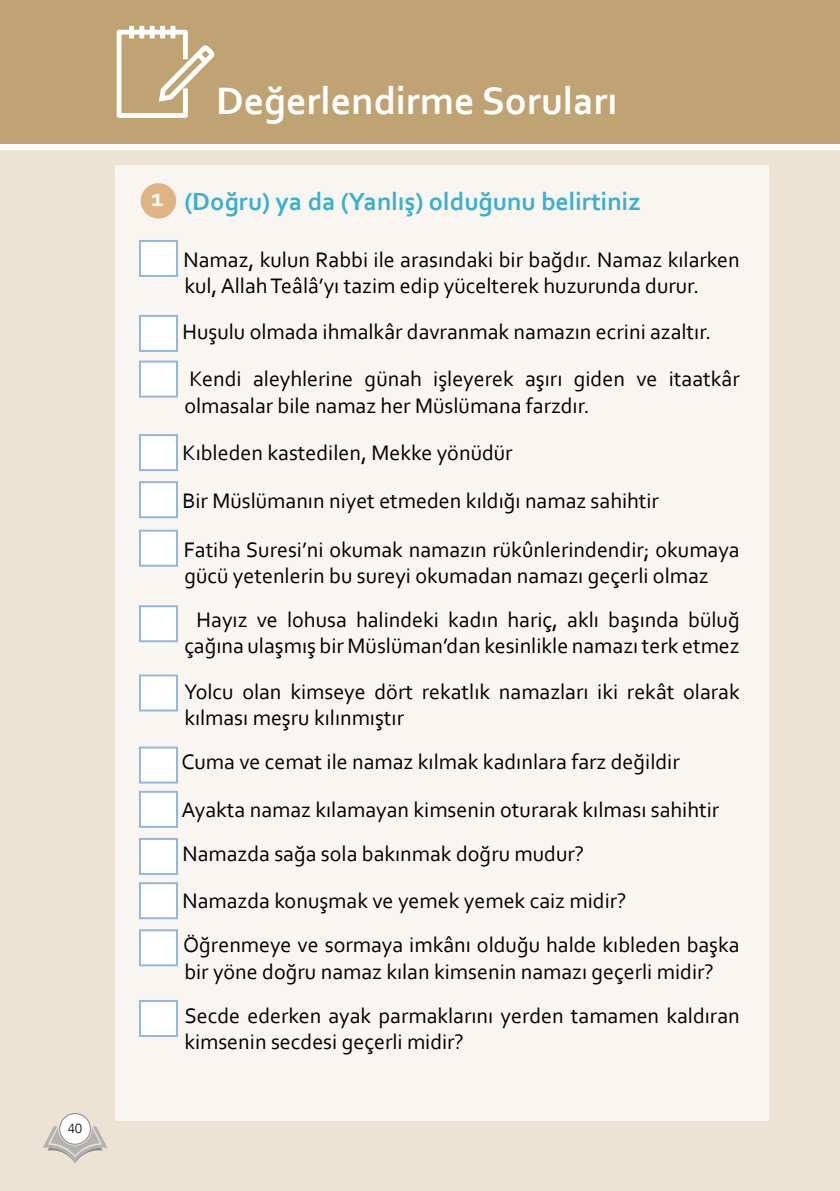
<style>
.page{position:relative;width:840px;height:1191px;background:#fff}
.page>*{position:absolute;margin:0;border:0;box-sizing:border-box;transform-origin:0 0}
.t1{font:700 40px "Corbel";color:#fff}
.t2{font:700 26px "Corbel";color:#3bb0cc}
.t3{font:22px/26.4px "Corbel";color:#000}
.t4{font:300 13.2px "Avenir";color:#000}
</style>
<div class="page">
<div style="left:0;top:150px;width:839px;height:1041px;background:#ece3d4"></div>
<div style="left:115px;top:165px;width:653px;height:955px;background:#f9f6f2"></div>
<div style="left:0;top:0;width:839px;height:144px;background:#c0a372"></div>
<svg style="left:116px;top:25px;width:99px;height:93px"></svg>
<div style="left:141px;top:183px;width:35px;height:35px;background:#deb485;border-radius:50%"></div>
<div style="left:139px;top:240px;width:39px;height:37px;background:#fff;border:2px solid #93b7de"></div>
<div style="left:139px;top:315px;width:39px;height:37px;background:#fff;border:2px solid #93b7de"></div>
<div style="left:139px;top:360px;width:39px;height:37px;background:#fff;border:2px solid #93b7de"></div>
<div style="left:139px;top:434px;width:39px;height:37px;background:#fff;border:2px solid #93b7de"></div>
<div style="left:139px;top:481px;width:39px;height:37px;background:#fff;border:2px solid #93b7de"></div>
<div style="left:139px;top:530px;width:39px;height:37px;background:#fff;border:2px solid #93b7de"></div>
<div style="left:139px;top:605px;width:39px;height:37px;background:#fff;border:2px solid #93b7de"></div>
<div style="left:139px;top:674px;width:39px;height:37px;background:#fff;border:2px solid #93b7de"></div>
<div style="left:139px;top:746px;width:39px;height:37px;background:#fff;border:2px solid #93b7de"></div>
<div style="left:139px;top:791px;width:39px;height:37px;background:#fff;border:2px solid #93b7de"></div>
<div style="left:139px;top:838px;width:39px;height:37px;background:#fff;border:2px solid #93b7de"></div>
<div style="left:140px;top:883px;width:37px;height:35px;background:#fff"></div>
<div style="left:139px;top:882px;width:39px;height:37px;border:2px solid #93b7de"></div>
<div style="left:140px;top:930px;width:37px;height:35px;background:#fff"></div>
<div style="left:139px;top:929px;width:39px;height:37px;border:2px solid #93b7de"></div>
<div style="left:139px;top:1000px;width:39px;height:37px;background:#fff;border:2px solid #93b7de"></div>
<svg style="left:43px;top:1126px;width:64px;height:37px"></svg>
<div style="left:60px;top:1113px;width:30px;height:31px;background:#fff;border-radius:50%"></div>
<div style="left:59px;top:1113px;width:31px;height:31px;border:1px solid #878787;border-radius:50%"></div>
<p class="t4" style="left:68px;top:1120px;width:15px">40</p>
<h1 class="t1" style="left:216px;top:76px;width:403px">Değerlendirme Soruları</h1>
<p class="t2" style="left:151px;top:186px;width:490px"><sup>1</sup> (Doğru) ya da (Yanlış) olduğunu belirtiniz</p>
<p class="t3" style="left:183px;top:246px;width:557px">Namaz, kulun Rabbi ile arasındaki bir bağdır. Namaz kılarken kul, Allah Teâlâ’yı tazim edip yücelterek huzurunda durur.</p>
<p class="t3" style="left:189px;top:308px;width:551px;line-height:47px;text-indent:-7px">Huşulu olmada ihmalkâr davranmak namazın ecrini azaltır.<br>Kendi aleyhlerine günah işleyerek aşırı giden ve itaatkâr</p>
<p class="t3" style="left:182px;top:381px;width:408px;line-height:47px">olmasalar bile namaz her Müslümana farzdır.<br>Kıbleden kastedilen, Mekke yönüdür</p>
<p class="t3" style="left:182px;top:487px;width:478px">Bir Müslümanın niyet etmeden kıldığı namaz sahihtir</p>
<p class="t3" style="left:184px;top:536px;width:557px">Fatiha Suresi’ni okumak namazın rükûnlerindendir; okumaya gücü yetenlerin bu sureyi okumadan namazı geçerli olmaz</p>
<p class="t3" style="left:184px;top:605px;width:556px;text-align:center">Hayız ve lohusa halindeki kadın hariç, aklı başında büluğ çağına ulaşmış bir Müslüman’dan kesinlikle namazı terk etmez</p>
<p class="t3" style="left:184px;top:677px;width:556px">Yolcu olan kimseye dört rekatlık namazları iki rekât olarak kılması meşru kılınmıştır</p>
<p class="t3" style="left:181px;top:738px;width:539px;line-height:47px">Cuma ve cemat ile namaz kılmak kadınlara farz değildir<br>Ayakta namaz kılamayan kimsenin oturarak kılması sahihtir</p>
<p class="t3" style="left:182px;top:829px;width:445px;line-height:47px">Namazda sağa sola bakınmak doğru mudur?<br>Namazda konuşmak ve yemek yemek caiz midir?</p>
<p class="t3" style="left:183px;top:931px;width:557px">Öğrenmeye ve sormaya imkânı olduğu halde kıbleden başka bir yöne doğru namaz kılan kimsenin namazı geçerli midir?</p>
<p class="t3" style="left:184px;top:1001px;width:556px">Secde ederken ayak parmaklarını yerden tamamen kaldıran kimsenin secdesi geçerli midir?</p>
</div>
